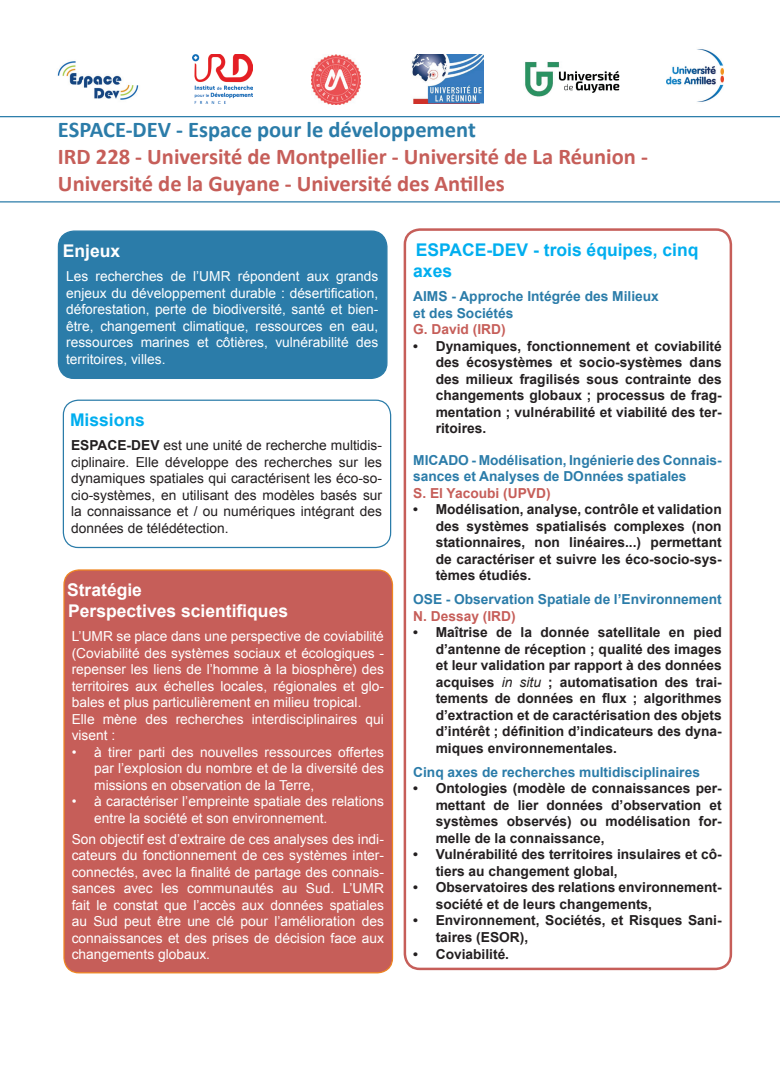
<style>
.page{position:relative;width:780px;height:1088px;background:#fff}
.page>*{position:absolute;margin:0;border:0;box-sizing:border-box;transform-origin:0 0}
.t1{font:700 22.5px/27px "Calibri";color:#c65e59}
.t2{font:700 22.5px "Calibri";color:#2b7ca9}
.t3{font:700 17.5px/21px "Arial";color:#fff}
.t4{font:700 17.5px/21px "Arial";color:#00aeef}
.t5{font:13.75px/16.5px "Arial";color:#fff;text-align:justify}
.t6{font:700 13.75px/16.5px "Arial";color:#231f20;text-align:justify}
.t7{font:13.75px/16.5px "Arial";color:#231f20;text-align:justify}
.t8{font:700 13.75px/16.5px "Arial";color:#2b7ca9}
.t9{font:700 13.75px "Arial";color:#c65e59}
.s1{font-weight:700}
.s2{font-weight:400;font-style:italic}
</style>
<div class="page">
<div style="left:64px;top:570px;width:328px;height:403px;background:#c65e59;border-radius:15px"></div>
<div style="left:63px;top:569px;width:330px;height:404px;border:1px solid #ef8621;border-radius:15px"></div>
<div style="left:403px;top:228px;width:329px;height:742px;border:2px solid #c65e59;border-radius:15px"></div>
<div style="left:58px;top:231px;width:329px;height:147px;background:#2b7ca9;border-radius:16px"></div>
<div style="left:58px;top:230px;width:329px;height:149px;border:1px solid #2b7ca9;border-radius:16px"></div>
<div style="left:63px;top:400px;width:328px;height:148px;border:1px solid #2b7ca9;border-radius:15px"></div>
<img style="left:57px;top:61px;width:82px;height:39px">
<img style="left:525px;top:61px;width:95px;height:36px">
<img style="left:192px;top:54px;width:60px;height:50px">
<img style="left:666px;top:49px;width:57px;height:53px">
<hr style="left:0;top:116px;width:780px;height:1px;background:#2b7ca9">
<hr style="left:0;top:201px;width:780px;height:1px;background:#2b7ca9">
<img style="left:311px;top:55px;width:50px;height:50px">
<img style="left:411px;top:54px;width:72px;height:50px">
<h1 class="t2" style="left:58px;top:120px;width:419px">ESPACE-DEV - Espace pour le développement</h1>
<h1 class="t1" style="left:58px;top:145px;width:591px">IRD 228 - Université de Montpellier - Université de La Réunion -<br>Université de la Guyane - Université des Antilles</h1>
<p class="t3" style="left:63px;top:241px;width:59px">Enjeux</p>
<p class="t5" style="left:66px;top:268px;width:314px">Les recherches de l’UMR répondent aux grands enjeux du développement durable : désertification, déforestation, perte de biodiversité, santé et bien&shy;être, changement climatique, ressources en eau, ressources marines et côtières, vulnérabilité des territoires, villes.</p>
<p class="t4" style="left:70px;top:410px;width:76px">Missions</p>
<p class="t7" style="left:71px;top:437px;width:312px"><span class="s1">ESPACE-DEV</span> est une unité de recherche multidis&shy;ciplinaire. Elle développe des recherches sur les dynamiques spatiales qui caractérisent les éco-so&shy;cio-systèmes, en utilisant des modèles basés sur la connaissance et / ou numériques intégrant des données de télédétection.</p>
<p class="t3" style="left:67px;top:580px;width:222px">Stratégie<br>Perspectives scientifiques</p>
<p class="t5" style="left:72px;top:628px;width:314px;text-align:left">L’UMR se place dans une perspective de coviabilité (Coviabilité des systèmes sociaux et écologiques - repenser les liens de l’homme à la biosphère) des territoires aux échelles locales, régionales et glo&shy;bales et plus particulièrement en milieu tropical.<br>Elle mène des recherches interdisciplinaires qui visent :</p>
<p class="t5" style="left:94px;top:744px;width:291px;text-indent:-22px">• à tirer parti des nouvelles ressources offertes par l’explosion du nombre et de la diversité des missions en observation de la Terre,</p>
<p class="t5" style="left:94px;top:793px;width:291px;text-indent:-22px">• à caractériser l’empreinte spatiale des relations entre la société et son environnement.</p>
<p class="t5" style="left:72px;top:831px;width:314px">Son objectif est d’extraire de ces analyses des indi&shy;cateurs du fonctionnement de ces systèmes inter&shy;connectés, avec la finalité de partage des connais&shy;sances avec les communautés au Sud. L’UMR fait le constat que l’accès aux données spatiales au Sud peut être une clé pour l’amélioration des connaissances et des prises de décision face aux changements globaux.</p>
<p class="t4" style="left:413px;top:240px;width:287px">ESPACE-DEV - trois équipes, cinq axes</p>
<p class="t8" style="left:413px;top:288px;width:247px">AIMS - Approche Intégrée des Milieux et des Sociétés</p>
<p class="t9" style="left:413px;top:322px;width:94px">G. David (IRD)</p>
<p class="t6" style="left:435px;top:338px;width:287px;text-indent:-22px">• Dynamiques, fonctionnement et coviabilité des écosystèmes et socio-systèmes dans des milieux fragilisés sous contrainte des changements globaux ; processus de frag&shy;mentation ; vulnérabilité et viabilité des ter&shy;ritoires.</p>
<p class="t8" style="left:413px;top:452px;width:310px">MICADO - Modélisation, Ingénierie des Connais&shy;sances et Analyses de DOnnées spatiales</p>
<p class="t9" style="left:413px;top:485px;width:139px">S. El Yacoubi (UPVD)</p>
<p class="t6" style="left:435px;top:501px;width:287px;text-indent:-22px">• Modélisation, analyse, contrôle et validation des systèmes spatialisés complexes (non stationnaires, non linéaires...) permettant de caractériser et suivre les éco-socio-sys&shy;tèmes étudiés.</p>
<p class="t8" style="left:413px;top:591px;width:310px">OSE - Observation Spatiale de l’Environnement</p>
<p class="t9" style="left:413px;top:608px;width:104px">N. Dessay (IRD)</p>
<p class="t6" style="left:435px;top:624px;width:287px;text-indent:-22px">• Maîtrise de la donnée satellitale en pied d’antenne de réception ; qualité des images et leur validation par rapport à des données acquises <span class="s2">in situ</span> ; automatisation des trai&shy;tements de données en flux ; algorithmes d’extraction et de caractérisation des objets d’intérêt ; définition d’indicateurs des dyna&shy;miques environnementales.</p>
<p class="t8" style="left:413px;top:764px;width:288px">Cinq axes de recherches multidisciplinaires</p>
<p class="t6" style="left:435px;top:780px;width:287px;text-indent:-22px">• Ontologies (modèle de connaissances per&shy;mettant de lier données d’observation et systèmes observés) ou modélisation for&shy;melle de la connaissance,</p>
<p class="t6" style="left:435px;top:846px;width:287px;text-indent:-22px">• Vulnérabilité des territoires insulaires et cô&shy;tiers au changement global,</p>
<p class="t6" style="left:435px;top:879px;width:287px;text-indent:-22px">• Observatoires des relations environnement&shy;société et de leurs changements,</p>
<p class="t6" style="left:435px;top:912px;width:287px;text-indent:-22px">• Environnement, Sociétés, et Risques Sani&shy;taires (ESOR),</p>
<p class="t6" style="left:413px;top:945px;width:97px">• Coviabilité.</p>
</div>
